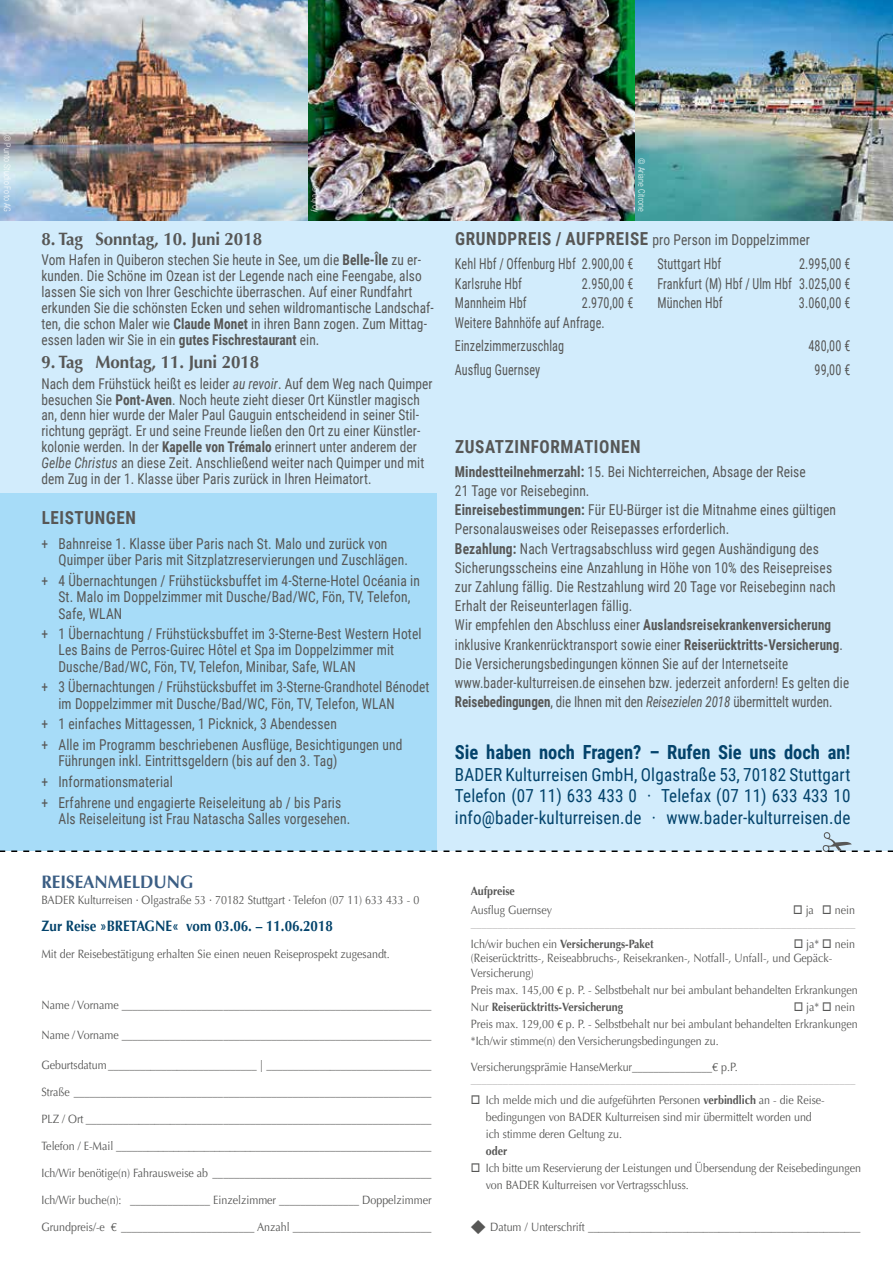
<style>
.page{position:relative;width:893px;height:1263px;background:#fff}
.page>*{position:absolute;margin:0;border:0;box-sizing:border-box;transform-origin:0 0}
.t1{font:700 19.5px "Roboto Condensed";color:#03436b;scale:.95 1}
.t2{font:18px/21.5px "Roboto Condensed";letter-spacing:.01em;color:#03436b;text-align:justify;scale:.95 1}
.t3{font:700 18px "Roboto Condensed";letter-spacing:.035em;color:#575756;scale:.95 1}
.t4{font:700 18px "Optima LT";color:#3b5e84;scale:.95 1}
.t5{font:700 17.85px "Optima LT";letter-spacing:-.005em;color:#575756;scale:.95 1}
.t6{font:15px/19.2px "Roboto Condensed";letter-spacing:.01em;color:#575756;scale:.9 1}
.t7{font:15px/23.7px "Roboto Condensed";letter-spacing:.01em;color:#575756;scale:.81 1}
.t8{font:15px/16.4px "Roboto Condensed";letter-spacing:.01em;color:#575756;scale:.89 1}
.t9{font:700 15px "Optima LT";color:#03436b;scale:.89 1}
.t10{font:14.85px/15.9px "Roboto Condensed";letter-spacing:.005em;color:#575756;scale:.9 1}
.t11{font:12px/17px "Optima LT";color:#575756;scale:.89 1}
.t12{font:12px "Optima LT";color:#b5b4b4;scale:.89 1}
.t13{font:700 12px "Optima LT";color:#575756;scale:.89 1}
.t14{font:300 9px "Roboto Condensed";letter-spacing:.01em;color:#fff;scale:.9 1}
.s1{font-weight:700}
.s2{font-style:italic}
.s3{font-size:14.4px}
.s4{font-weight:700;font-size:18px}
.s5{font-weight:400}
</style>
<div class="page">
<div style="left:0;top:0;width:893px;height:850px;background:#d2ecfc"></div>
<div style="left:0;top:492px;width:437px;height:358px;background:#a7dcf8"></div>
<svg style="left:0;top:832px;width:893px;height:20px"></svg>
<img style="left:0;top:0;width:893px;height:221px">
<p class="t14" style="left:14px;top:135px;width:87px;rotate:90deg">© Punto Studio Foto AG</p>
<p class="t14" style="left:322px;top:186px;width:31px;rotate:90deg">© eqroy</p>
<h3 class="t5" style="left:41px;top:229px;width:234px">8. Tag Sonntag, 10. Juni 2018</h3>
<p class="t10" style="left:41px;top:252px;width:437px">Vom Hafen in Quiberon stechen Sie heute in See, um die <span class="s1">Belle-Île</span> zu er&shy;kunden. Die Schöne im Ozean ist der Legende nach eine Feengabe, also lassen Sie sich von Ihrer Geschichte überraschen. Auf einer Rundfahrt erkunden Sie die schönsten Ecken und sehen wildromantische Landschaf&shy;ten, die schon Maler wie <span class="s1">Claude Monet</span> in ihren Bann zogen. Zum Mittag&shy;essen laden wir Sie in ein <span class="s1">gutes Fischrestaurant</span> ein.</p>
<h3 class="t5" style="left:41px;top:352px;width:231px">9. Tag Montag, 11. Juni 2018</h3>
<p class="t10" style="left:41px;top:375px;width:436px">Nach dem Frühstück heißt es leider <span class="s2">au revoir</span>. Auf dem Weg nach Quimper besuchen Sie <span class="s1">Pont-Aven</span>. Noch heute zieht dieser Ort Künstler magisch an, denn hier wurde der Maler Paul Gauguin entscheidend in seiner Stil&shy;richtung geprägt. Er und seine Freunde ließen den Ort zu einer Künstler&shy;kolonie werden. In der <span class="s1">Kapelle von Trémalo</span> erinnert unter anderem der <span class="s2">Gelbe Christus</span> an diese Zeit. Anschließend weiter nach Quimper und mit dem Zug in der 1. Klasse über Paris zurück in Ihren Heimatort<span class="s3">.</span></p>
<h2 class="t3" style="left:42px;top:505px;width:101px">LEISTUNGEN</h2>
<p class="t6" style="left:58px;top:535px;width:390px;line-height:16.4px;text-indent:-17px">+ Bahnreise 1. Klasse über Paris nach St. Malo und zurück von<br>Quimper über Paris mit Sitzplatzreservierungen und Zuschlägen.</p>
<p class="t6" style="left:58px;top:572px;width:403px;line-height:16.4px;text-indent:-17px">+ 4 Übernachtungen / Frühstücksbuffet im 4-Sterne-Hotel Océania in<br>St. Malo im Doppelzimmer mit Dusche/Bad/WC, Fön, TV, Telefon,<br>Safe, WLAN</p>
<p class="t6" style="left:58px;top:625px;width:405px;line-height:16.4px;text-indent:-17px">+ 1 Übernachtung / Frühstücksbuffet im 3-Sterne-Best Western Hotel<br>Les Bains de Perros-Guirec Hôtel et Spa im Doppelzimmer mit<br>Dusche/Bad/WC, Fön, TV, Telefon, Minibar, Safe, WLAN</p>
<p class="t8" style="left:58px;top:678px;width:418px;text-indent:-17px">+ 3 Übernachtungen / Frühstücksbuffet im 3-Sterne-Grandhotel Bénodet im Doppelzimmer mit Dusche/Bad/WC, Fön, TV, Telefon, WLAN</p>
<p class="t6" style="left:41px;top:713px;width:403px;line-height:20.5px">+ 1 einfaches Mittagessen, 1 Picknick, 3 Abendessen<br>+ Alle im Programm beschriebenen Ausflüge, Besichtigungen und</p>
<p class="t6" style="left:41px;top:750px;width:335px;line-height:20.5px;text-indent:17px">Führungen inkl. Eintrittsgeldern (bis auf den 3. Tag) + Informationsmaterial<br>+ Erfahrene und engagierte Reiseleitung ab / bis Paris</p>
<p class="t6" style="left:58px;top:808px;width:326px">Als Reiseleitung ist Frau Natascha Salles vorgesehen.</p>
<h2 class="t4" style="left:41px;top:871px;width:162px">REISEANMELDUNG</h2>
<p class="t11" style="left:41px;top:892px;width:426px">BADER Kulturreisen · Olgastraße 53 · 70182 Stuttgart · Telefon (07 11) 633 433 - 0</p>
<p class="t9" style="left:41px;top:917px;width:329px">Zur Reise »BRETAGNE« vom 03.06. – 11.06.2018</p>
<p class="t11" style="left:41px;top:946px;width:393px">Mit der Reisebestätigung erhalten Sie einen neuen Reiseprospekt zugesandt.</p>
<p class="t11" style="left:41px;top:997px;width:440px">Name / Vorname __________________________________________________________</p>
<p class="t11" style="left:41px;top:1027px;width:440px">Name / Vorname __________________________________________________________</p>
<p class="t11" style="left:41px;top:1057px;width:440px">Geburtsdatum ____________________________ | _______________________________</p>
<p class="t11" style="left:41px;top:1084px;width:440px">Straße ___________________________________________________________________</p>
<p class="t11" style="left:41px;top:1111px;width:440px">PLZ / Ort _________________________________________________________________</p>
<p class="t11" style="left:41px;top:1138px;width:440px">Telefon / E-Mail ____________________________________________________________</p>
<p class="t11" style="left:41px;top:1165px;width:440px">Ich/Wir benötige(n) Fahrausweise ab _________________________________________</p>
<p class="t11" style="left:41px;top:1192px;width:440px">Ich/Wir buche(n): _______________ Einzelzimmer _______________ Doppelzimmer</p>
<p class="t11" style="left:41px;top:1219px;width:440px">Grundpreis/-e € _________________________ Anzahl __________________________</p>
<p class="t14" style="left:648px;top:158px;width:61px;rotate:90deg">© Ariane Citrone</p>
<p class="t6" style="left:455px;top:227px;width:396px;line-height:23.7px"><span class="s4">GRUNDPREIS / AUFPREISE</span> pro Person im Doppelzimmer<br>Kehl Hbf / Offenburg Hbf 2.900,00 €</p>
<p class="t7" style="left:657px;top:251px;width:80px">Stuttgart Hbf</p>
<p class="t7" style="left:799px;top:251px;width:65px">2.995,00 €</p>
<p class="t7" style="left:455px;top:271px;width:84px">Karlsruhe Hbf</p>
<p class="t7" style="left:582px;top:271px;width:65px">2.950,00 €</p>
<p class="t7" style="left:657px;top:271px;width:240px">Frankfurt (M) Hbf / Ulm Hbf 3.025,00 €</p>
<p class="t7" style="left:455px;top:290px;width:90px">Mannheim Hbf</p>
<p class="t7" style="left:582px;top:290px;width:65px">2.970,00 €</p>
<p class="t7" style="left:657px;top:290px;width:82px">München Hbf</p>
<p class="t7" style="left:799px;top:290px;width:65px">3.060,00 €</p>
<p class="t7" style="left:455px;top:310px;width:186px">Weitere Bahnhöfe auf Anfrage.<br>Einzelzimmerzuschlag</p>
<p class="t7" style="left:808px;top:333px;width:53px">480,00 €</p>
<p class="t7" style="left:455px;top:357px;width:107px">Ausflug Guernsey</p>
<p class="t7" style="left:814px;top:357px;width:46px">99,00 €</p>
<h2 class="t3" style="left:455px;top:434px;width:197px">ZUSATZINFORMATIONEN</h2>
<p class="t6" style="left:455px;top:461px;width:439px"><span class="s1">Mindestteilnehmerzahl:</span> 15. Bei Nichterreichen, Absage der Reise<br>21 Tage vor Reisebeginn.<br><span class="s1">Einreisebestimmungen:</span> Für EU-Bürger ist die Mitnahme eines gültigen Personalausweises oder Reisepasses erforderlich.<br><span class="s1">Bezahlung:</span> Nach Vertragsabschluss wird gegen Aushändigung des Sicherungsscheins eine Anzahlung in Höhe von 10% des Reisepreises zur Zahlung fällig. Die Restzahlung wird 20 Tage vor Reisebeginn nach Erhalt der Reiseunterlagen fällig.<br>Wir empfehlen den Abschluss einer <span class="s1">Auslandsreisekrankenversicherung </span>inklusive Krankenrücktransport sowie einer <span class="s1">Reiserücktritts-Versicherung</span>.<br>Die Versicherungsbedingungen können Sie auf der Internetseite www.bader-kulturreisen.de einsehen bzw. jederzeit anfordern! Es gelten die <span class="s1">Reisebedingungen</span>, die Ihnen mit den <span class="s2">Reisezielen 2018</span> übermittelt wurden.</p>
<h1 class="t1" style="left:455px;top:739px;width:418px">Sie haben noch Fragen? – Rufen Sie uns doch an!</h1>
<h2 class="t2" style="left:455px;top:763px;width:418px">BADER Kulturreisen GmbH, Olgastraße 53, 70182 Stuttgart Telefon (07 11) 633 433 0 · Telefax (07 11) 633 433 10 info@bader-kulturreisen.de · www.bader-kulturreisen.de</h2>
<p class="t13" style="left:471px;top:884px;width:51px">Aufpreise</p>
<p class="t11" style="left:471px;top:901px;width:93px">Ausflug Guernsey</p>
<p class="t11" style="left:793px;top:901px;width:71px">□ ja □ nein</p>
<p class="t13" style="left:471px;top:936px;width:207px"><span class="s5">Ich/wir buchen ein</span> Versicherungs-Paket</p>
<p class="t11" style="left:471px;top:936px;width:433px;line-height:14.9px;text-indent:323px">□ ja* □ nein (Reiserücktritts-, Reiseabbruchs-, Reisekranken-, Notfall-, Unfall-, und Gepäck-<br>Versicherung)</p>
<p class="t11" style="left:471px;top:982px;width:436px">Preis max. 145,00 € p. P. - Selbstbehalt nur bei ambulant behandelten Erkrankungen<br>Nur <span class="s1">Reiserücktritts-Versicherung</span></p>
<p class="t11" style="left:471px;top:999px;width:436px;text-indent:323px">□ ja* □ nein<br>Preis max. 129,00 € p. P. - Selbstbehalt nur bei ambulant behandelten Erkrankungen *Ich/wir stimme(n) den Versicherungsbedingungen zu.</p>
<p class="t11" style="left:471px;top:1058px;width:301px">Versicherungsprämie HanseMerkur_______________€ p.P.</p>
<p class="t12" style="left:471px;top:1076px;width:434px">––––––––––––––––––––––––––––––––––––––––––––––––––––––––––––––––––––––––</p>
<p class="t11" style="left:486px;top:1092px;width:382px;text-indent:-15px">□ Ich melde mich und die aufgeführten Personen <span class="s1">verbindlich</span> an - die Reise&shy;bedingungen von BADER Kulturreisen sind mir übermittelt worden und ich stimme deren Geltung zu.</p>
<p class="t13" style="left:486px;top:1144px;width:26px">oder</p>
<p class="t11" style="left:486px;top:1160px;width:423px;text-indent:-15px">□ Ich bitte um Reservierung der Leistungen und Übersendung der Reisebedingungen von BADER Kulturreisen vor Vertragsschluss.</p>
<p class="t11" style="left:490px;top:1219px;width:418px">Datum / Unterschrift ____________________________________________________</p>
</div>
